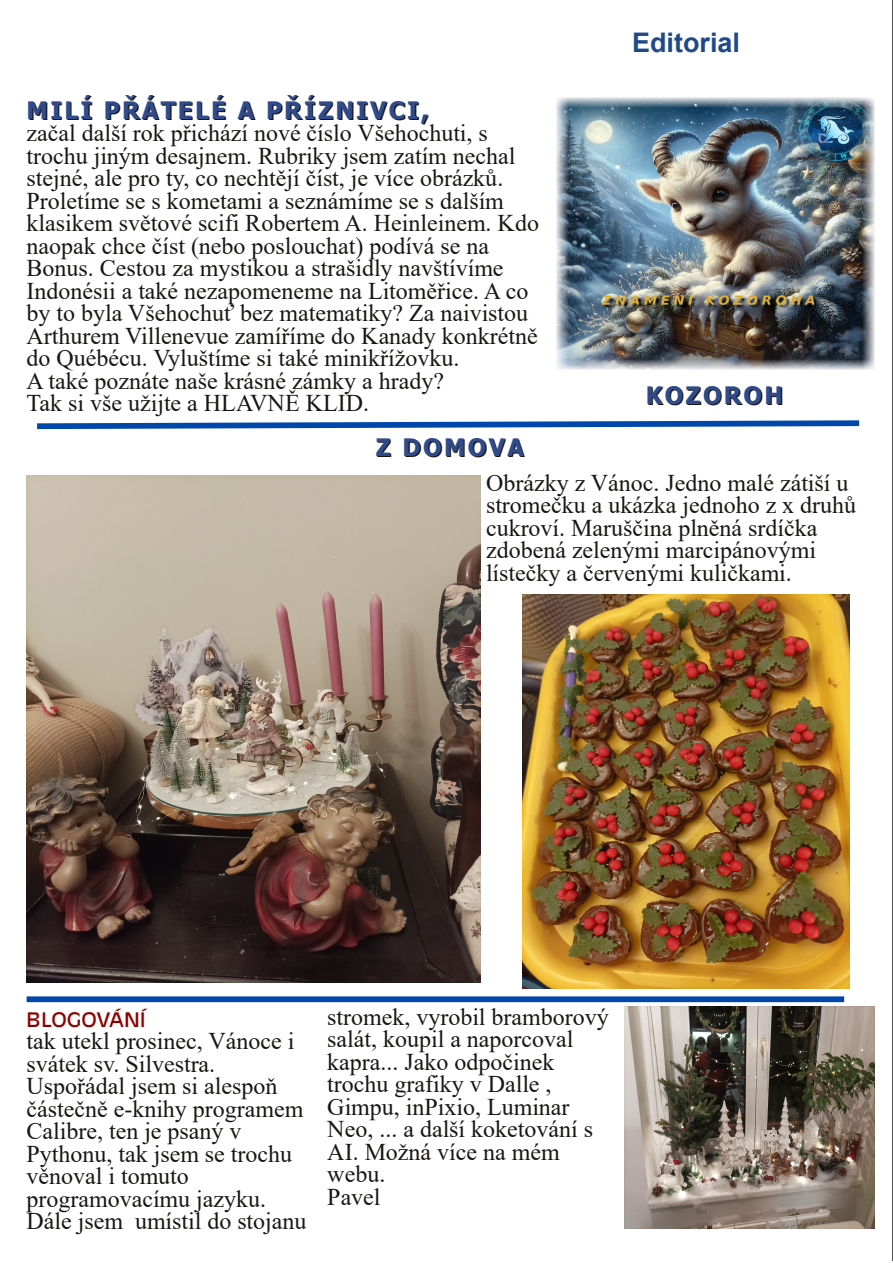
<style>
.page{position:relative;width:893px;height:1263px;background:#fff}
.page>*{position:absolute;margin:0;border:0;box-sizing:border-box;transform-origin:0 0}
.t1{font:700 27px "Arial";color:#204a87}
.t2{font:24px/22.5px "Times New Roman";color:#181715}
.t3{font:700 24px "Tahoma";letter-spacing:.1em;color:#181715}
.t4{font:19.5px "Antique Olive";color:#8c0000;scale:1.1 1}
</style>
<div class="page">
<svg style="left:892px;top:0;width:1px;height:1261px"></svg>
<div style="left:27px;top:996px;width:817px;height:6px;background:#0047ab"></div>
<svg style="left:37px;top:420px;width:823px;height:10px"></svg>
<img style="left:556px;top:98px;width:318px;height:271px">
<img style="left:624px;top:1007px;width:250px;height:222px">
<img style="left:27px;top:476px;width:453px;height:507px">
<img style="left:523px;top:594px;width:327px;height:395px">
<p class="t3" style="left:28px;top:96px;width:404px">MILÍ PŘÁTELÉ A PŘÍZNIVCI,</p>
<p class="t2" style="left:27px;top:122px;width:514px">začal další rok přichází nové číslo Všehochuti, s trochu jiným desajnem. Rubriky jsem zatím nechal stejné, ale pro ty, co nechtějí číst, je více obrázků.<br>Proletíme se s kometami a seznámíme se s dalším klasikem světové scifi Robertem A. Heinleinem. Kdo naopak chce číst (nebo poslouchat) podívá se na Bonus. Cestou za mystikou a strašidly navštívíme Indonésii a také nezapomeneme na Litoměřice. A co by to byla Všehochuť bez matematiky? Za naivistou Arthurem Villenevue zamíříme do Kanady konkrétně do Québécu. Vyluštíme si také minikřížovku.<br>A také poznáte naše krásné zámky a hrady?<br>Tak si vše užijte a HLAVNĚ KLID.</p>
<p class="t3" style="left:377px;top:433px;width:149px">Z DOMOVA</p>
<p class="t1" style="left:632px;top:28px;width:109px">Editorial</p>
<p class="t3" style="left:647px;top:381px;width:139px">KOZOROH</p>
<p class="t2" style="left:486px;top:471px;width:372px">Obrázky z Vánoc. Jedno malé zátiší u stromečku a ukázka jednoho z x druhů cukroví. Maruščina plněná srdíčka zdobená zelenými marcipánovými lístečky a červenými kuličkami.</p>
<p class="t4" style="left:27px;top:1008px;width:110px">BLOGOVÁNÍ</p>
<p class="t2" style="left:27px;top:1030px;width:281px">tak utekl prosinec, Vánoce i svátek sv. Silvestra.<br>Uspořádal jsem si alespoň částečně e-knihy programem<br>Calibre, ten je psaný v<br>Pythonu, tak jsem se trochu věnoval i tomuto programovacímu jazyku.<br>Dále jsem umístil do stojanu</p>
<p class="t2" style="left:327px;top:1005px;width:283px">stromek, vyrobil bramborový salát, koupil a naporcoval kapra... Jako odpočinek trochu grafiky v Dalle ,<br>Gimpu, inPixio, Luminar<br>Neo, ... a další koketování s<br>AI. Možná více na mém webu.<br>Pavel</p>
</div>
